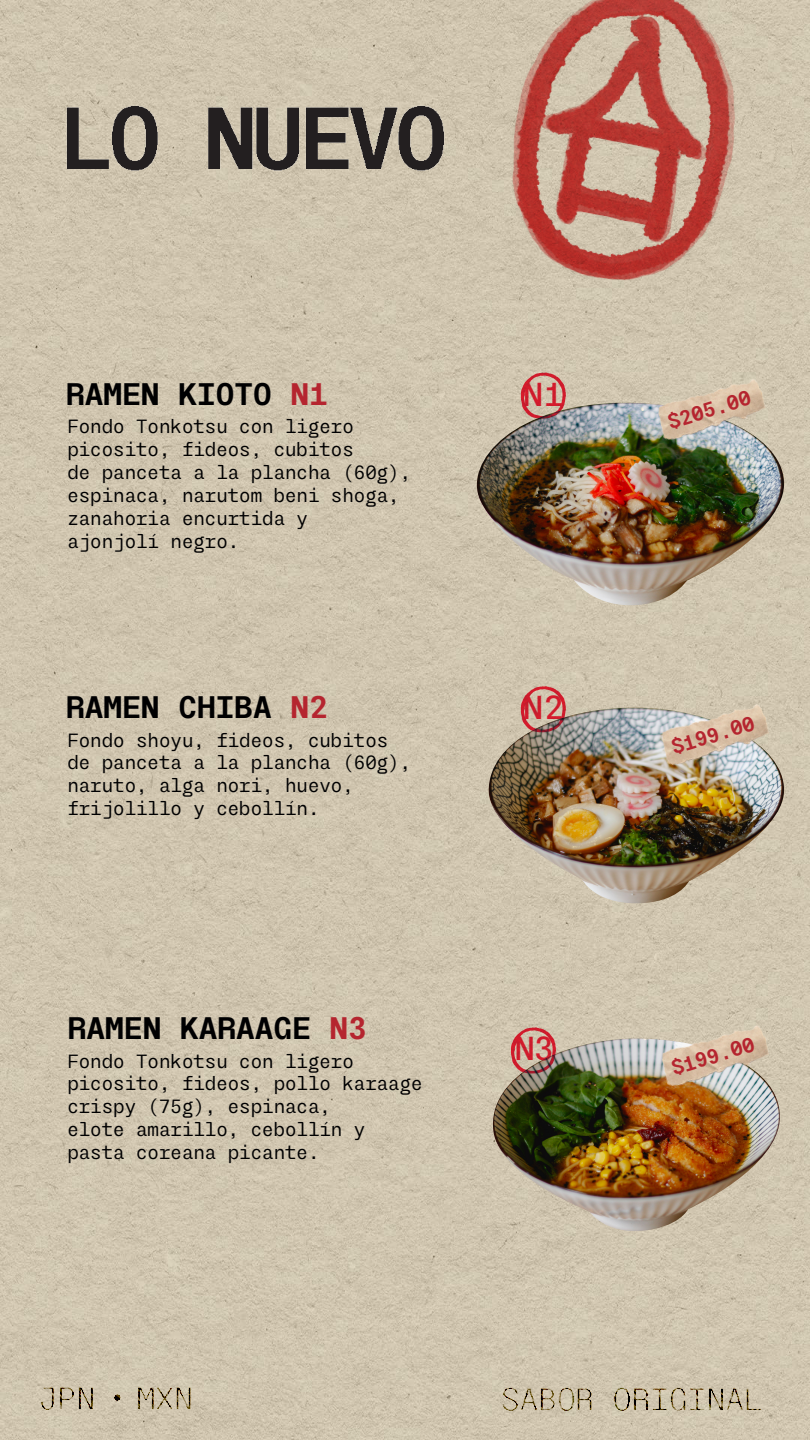
<style>
.page{position:relative;width:810px;height:1440px;background:#fff}
.page>*{position:absolute;margin:0;border:0;box-sizing:border-box;transform-origin:0 0}
.t1{font:500 33.15px "TG Frekuent Mono";color:#ee1b2c}
.t2{font:700 31.12px "TG Frekuent Mono";color:#000001}
.t3{font:700 20.48px "TG Frekuent Mono";color:#b5252f}
.t4{font:19.12px/23px "TG Frekuent Mono";color:#000001}
.s1{color:#b5252f}
</style>
<div class="page">
<img style="left:0;top:0;width:810px;height:1440px">
<img style="left:489px;top:708px;width:295px;height:195px">
<img style="left:463px;top:403px;width:336px;height:202px">
<img style="left:486px;top:1039px;width:294px;height:195px">
<img style="left:473px;top:1356px;width:317px;height:84px">
<img style="left:11px;top:1354px;width:209px;height:86px">
<img style="left:34px;top:66px;width:431px;height:158px">
<img style="left:465px;top:0;width:320px;height:309px">
<svg style="left:521px;top:686px;width:45px;height:46px;background:#c49a8d"></svg>
<img style="left:652px;top:693px;width:124px;height:79px">
<svg style="left:511px;top:1027px;width:45px;height:47px;background:#c1978a"></svg>
<img style="left:652px;top:1014px;width:124px;height:79px">
<img style="left:649px;top:368px;width:124px;height:78px">
<svg style="left:521px;top:373px;width:45px;height:46px;background:#c99e91"></svg>
<h2 class="t2" style="left:66px;top:374px;width:263px">RAMEN KIOTO <span class="s1">N1</span></h2>
<p class="t4" style="left:67px;top:415px;width:345px">Fondo Tonkotsu con ligero picosito, fideos, cubitos<br>de panceta a la plancha (60g), espinaca, narutom beni shoga, zanahoria encurtida y<br>ajonjolí negro.</p>
<h2 class="t2" style="left:66px;top:688px;width:263px">RAMEN CHIBA <span class="s1">N2</span></h2>
<p class="t4" style="left:67px;top:729px;width:345px">Fondo shoyu, fideos, cubitos de panceta a la plancha (60g), naruto, alga nori, huevo, frijolillo y cebollín.</p>
<h2 class="t2" style="left:68px;top:1009px;width:300px">RAMEN KARAAGE <span class="s1">N3</span></h2>
<p class="t4" style="left:67px;top:1050px;width:357px">Fondo Tonkotsu con ligero picosito, fideos, pollo karaage crispy (75g), espinaca,<br>elote amarillo, cebollín y pasta coreana picante.</p>
<h1 class="t1" style="left:524px;top:373px;width:41px">N1</h1>
<p class="t3" style="left:664px;top:410px;width:88px;rotate:-17deg">$205.00</p>
<h1 class="t1" style="left:524px;top:687px;width:41px">N2</h1>
<p class="t3" style="left:668px;top:735px;width:88px;rotate:-17deg">$199.00</p>
<h1 class="t1" style="left:514px;top:1028px;width:41px">N3</h1>
<p class="t3" style="left:668px;top:1056px;width:88px;rotate:-17deg">$199.00</p>
</div>
